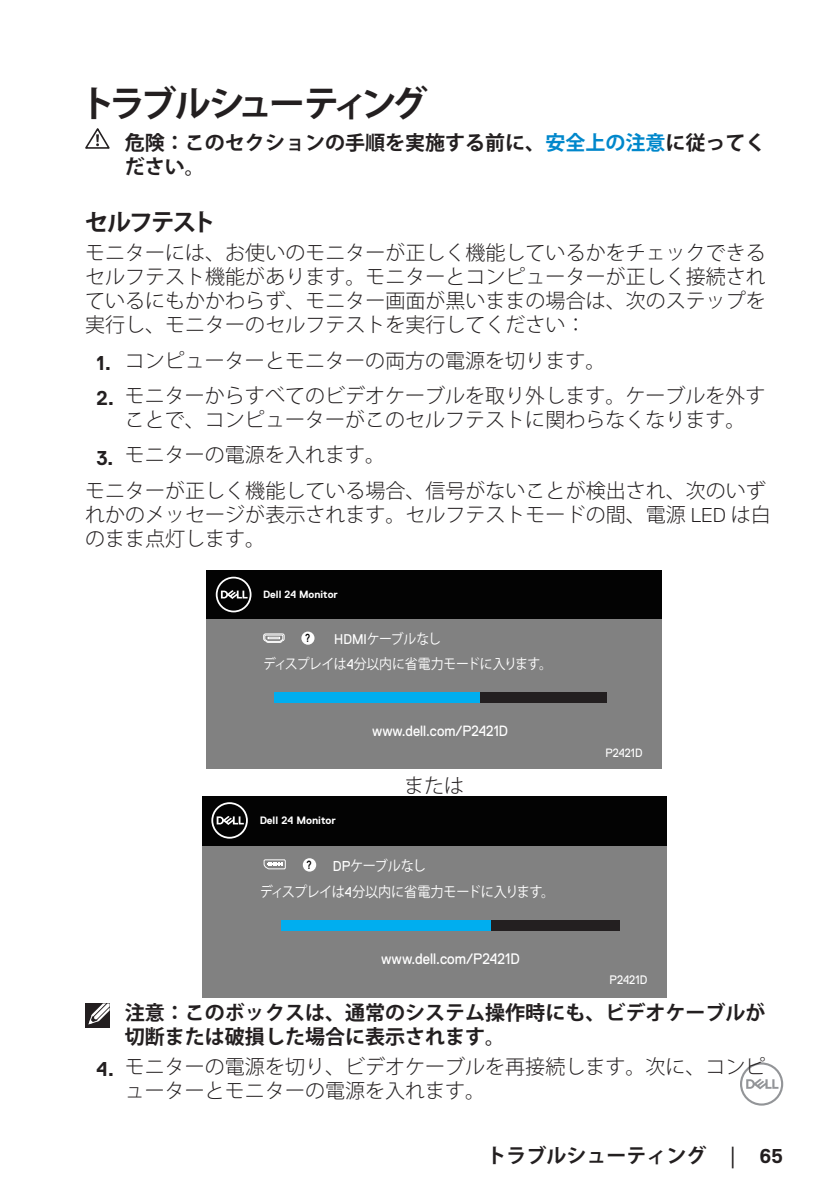
<style>
.page{position:relative;width:840px;height:1191px;background:#fff}
.page>*{position:absolute;margin:0;border:0;box-sizing:border-box;transform-origin:0 0}
.Head1{font:700 36px "Koz Go Pro";letter-spacing:-.14em;color:#231f20}
.Head2{font:700 24px "Koz Go Pro";letter-spacing:-.09em;color:#231f20}
.text{font:300 20px/24px "Koz Go Pr 6 N";color:#231f20}
.text-2{font:700 20px/24px "Koz Go Pro";color:#231f20}
.t1{font:15.2px "Dell Replica";color:#fff;scale:.92 1}
.t2{font:14.8px "Dell Replica";color:#fff;scale:.92 1}
.t3{font:14.4px/26.2px "Koz Go Pr 6 N";letter-spacing:-.02em;color:#fff;scale:.92 1}
.t4{font:14px/25.6px "Koz Go Pr 6 N";letter-spacing:-.02em;color:#fff;scale:.92 1}
.t5{font:12.2px "Dell Replica";color:#fff;scale:.92 1}
.t6{font:12px "Dell Replica";color:#fff;scale:.92 1}
.t7{font:700 11.4px "Arial";color:#030303;scale:.73 1}
.t8{font:700 11.2px "Arial";color:#030303;scale:.73 1}
.t9{font:700 10.6px "Dell Replica";color:#fff}
.t10{font:700 10.4px "Dell Replica";color:#fff}
.s1{color:#0087cb}
.s2{font-family:"Dell Replica";font-weight:700}
.s3{font-family:"Dell Replica"}
.s4{font-family:"Times New Roman";font-weight:400;font-size:18px}
</style>
<div class="page">
<svg style="left:740px;top:1062px;width:42px;height:43px"></svg>
<svg style="left:85px;top:128px;width:25px;height:21px"></svg>
<div style="left:206px;top:594px;width:455px;height:175px;background:#818181"></div>
<div style="left:206px;top:570px;width:455px;height:49px;background:#030303"></div>
<svg style="left:216px;top:576px;width:35px;height:36px"></svg>
<div style="left:301px;top:631px;width:13px;height:13px;background:#fff;border-radius:50%"></div>
<svg style="left:263px;top:633px;width:22px;height:10px"></svg>
<div style="left:274px;top:692px;width:332px;height:10px;background:#231f20"></div>
<div style="left:274px;top:692px;width:205px;height:10px;background:#00aeef"></div>
<div style="left:202px;top:820px;width:464px;height:178px;background:#818181"></div>
<div style="left:202px;top:796px;width:464px;height:49px;background:#030303"></div>
<svg style="left:211px;top:802px;width:37px;height:36px"></svg>
<div style="left:281px;top:920px;width:338px;height:10px;background:#231f20"></div>
<div style="left:302px;top:858px;width:14px;height:13px;background:#fff;border-radius:50%"></div>
<svg style="left:263px;top:859px;width:23px;height:10px"></svg>
<div style="left:281px;top:920px;width:209px;height:10px;background:#00aeef"></div>
<div style="left:85px;top:1003px;width:24px;height:25px;background:#231f20"></div>
<svg style="left:88px;top:1003px;width:22px;height:22px"></svg>
<p class="Head1" style="left:79px;top:80px;width:350px">トラブルシューティング</p>
<p class="text-2" style="left:125px;top:132px;width:642px">危険：このセクションの手順を実施する前に、<span class="s1">安全上の注意</span>に従ってください。</p>
<p class="Head2" style="left:84px;top:207px;width:133px">セルフテスト</p>
<p class="text" style="left:85px;top:241px;width:682px;text-align:justify">モニターには、お使いのモニターが正しく機能しているかをチェックできるセルフテスト機能があります。モニターとコンピューターが正しく接続されているにもかかわらず、モニター画面が黒いままの場合は、次のステップを実行し、モニターのセルフテストを実行してください：</p>
<p class="text" style="left:96px;top:349px;width:510px"><span class="s2">1.</span> コンピューターとモニターの両方の電源を切ります。</p>
<p class="text" style="left:96px;top:384px;width:670px;text-align:center"><span class="s2">2.</span> モニターからすべてのビデオケーブルを取り外します。ケーブルを外すことで、コンピューターがこのセルフテストに関わらなくなります。</p>
<p class="text" style="left:96px;top:443px;width:290px"><span class="s2">3.</span> モニターの電源を入れます。</p>
<p class="text" style="left:85px;top:479px;width:687px">モニターが正しく機能している場合、信号がないことが検出され、次のいずれかのメッセージが表示されます。セルフテストモードの間、電源 <span class="s3">LED</span> は白のまま点灯します。</p>
<p class="t10" style="left:263px;top:588px;width:76px">Dell 24 Monitor</p>
<p class="t4" style="left:263px;top:626px;width:315px;text-indent:71px"><span class="s3">HDMI</span>ケーブルなし<br>ディスプレイは<span class="s3">4</span>分以内に省電力モードに入ります。</p>
<p class="t8" style="left:305px;top:630px;width:8px">?</p>
<p class="t2" style="left:372px;top:722px;width:149px">www.dell.com/P2421D</p>
<p class="text" style="left:404px;top:774px;width:61px">または</p>
<p class="t9" style="left:259px;top:814px;width:78px">Dell 24 Monitor</p>
<p class="t3" style="left:259px;top:852px;width:321px;text-indent:73px"><span class="s3">DP</span>ケーブルなし<br>ディスプレイは<span class="s3">4</span>分以内に省電力モードに入ります。</p>
<p class="t7" style="left:306px;top:857px;width:9px">?</p>
<p class="t1" style="left:381px;top:950px;width:152px">www.dell.com/P2421D</p>
<p class="t6" style="left:605px;top:746px;width:42px">P2421D</p>
<p class="t5" style="left:609px;top:973px;width:43px">P2421D</p>
<p class="text-2" style="left:125px;top:1001px;width:642px">注意：このボックスは、通常のシステム操作時にも、ビデオケーブルが切断または破損した場合に表示されます。</p>
<p class="text" style="left:125px;top:1054px;width:641px;text-indent:-28px"><span class="s2">4.</span> モニターの電源を切り、ビデオケーブルを再接続します。次に、コンピューターとモニターの電源を入れます。</p>
<p class="text-2" style="left:486px;top:1144px;width:298px">トラブルシューティング <span class="s4">│</span> <span class="s3">65</span></p>
</div>
